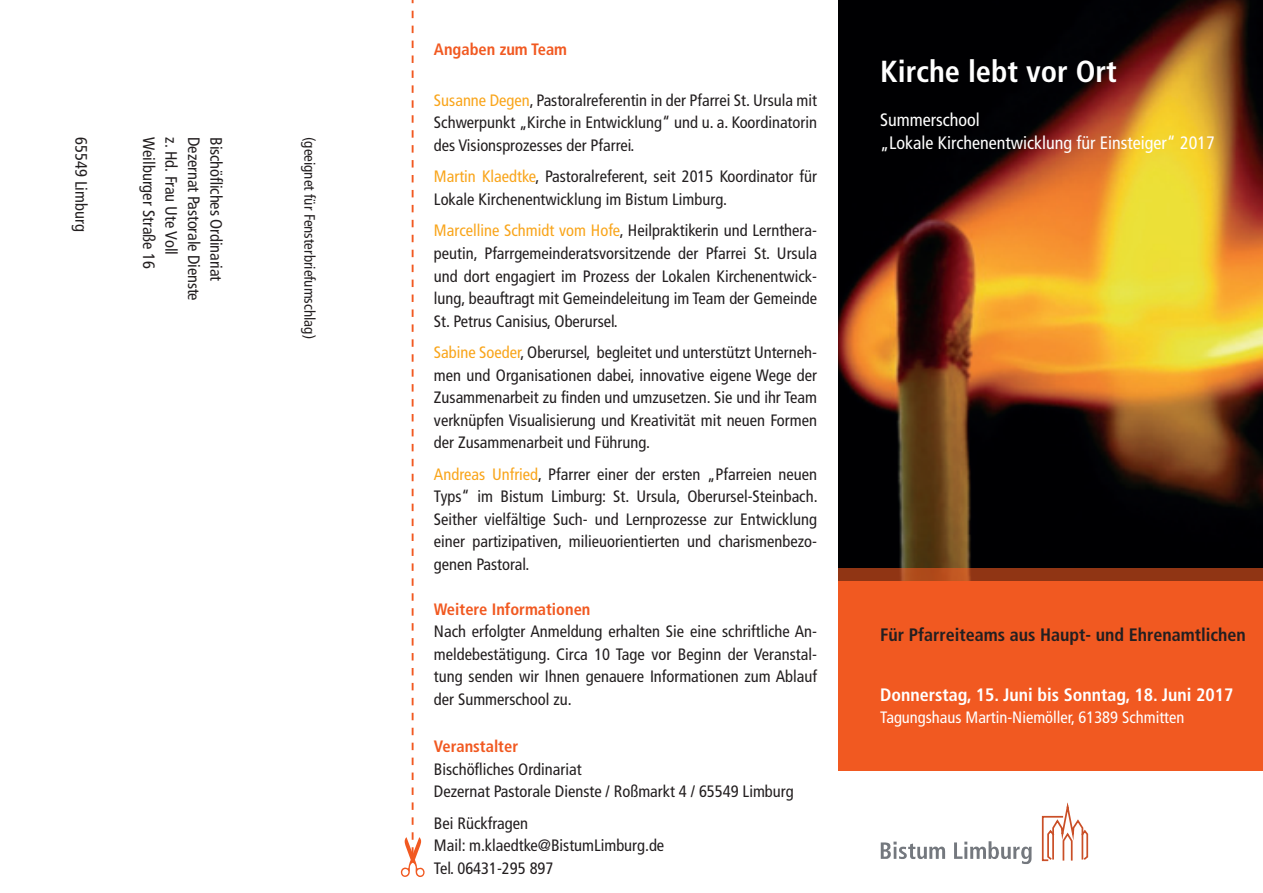
<style>
.page{position:relative;width:1263px;height:893px;background:#fff}
.page>*{position:absolute;margin:0;border:0;box-sizing:border-box;transform-origin:0 0}
.t1{font:700 condensed 30.45px "Frutiger LT Std";color:#fff}
.t2{font:condensed 18px/22.5px "Frutiger LT Pro";color:#fff}
.t3{font:700 condensed 18px "Frutiger LT Pro";color:#231f20}
.t4{font:700 condensed 18px "Frutiger LT Pro";color:#fff}
.t5{font:condensed 16.5px/22.5px "Frutiger LT Pro";color:#231f20;text-align:justify}
.t6{font:700 condensed 16.5px "Frutiger LT Pro";color:#f15921}
.t7{font:condensed 16.5px "Frutiger LT Pro";color:#fff}
.t8{font:condensed 15px "Frutiger LT Pro";color:#231f20}
.s1{color:#f9a51b}
</style>
<div class="page">
<div style="left:838px;top:568px;width:425px;height:203px;background:#f15921"></div>
<img style="left:838px;top:0;width:425px;height:568px">
<svg style="left:881px;top:841px;width:151px;height:23px"></svg>
<svg style="left:1041px;top:802px;width:47px;height:60px"></svg>
<svg style="left:838px;top:568px;width:425px;height:13px;background:#963915"></svg>
<svg style="left:401px;top:0;width:24px;height:877px"></svg>
<p class="t5" style="left:92px;top:137px;width:96px;rotate:90deg">65549 Limburg</p>
<p class="t5" style="left:160px;top:137px;width:134px;rotate:90deg">Weilburger Straße 16</p>
<p class="t5" style="left:182px;top:137px;width:119px;rotate:90deg">z. Hd. Frau Ute Voll</p>
<p class="t5" style="left:205px;top:137px;width:165px;rotate:90deg">Dezernat Pastorale Dienste</p>
<p class="t5" style="left:227px;top:137px;width:145px;rotate:90deg">Bischöfliches Ordinariat</p>
<p class="t8" style="left:318px;top:137px;width:203px;rotate:90deg">(geeignet für Fensterbriefumschlag)</p>
<p class="t6" style="left:434px;top:40px;width:135px">Angaben zum Team</p>
<p class="t5" style="left:434px;top:89px;width:384px"><span class="s1">Susanne Degen</span>, Pastoralreferentin in der Pfarrei St. Ursula mit Schwerpunkt „Kirche in Entwicklung“ und u. a. Koordinatorin des Visionsprozesses der Pfarrei.</p>
<p class="t5" style="left:434px;top:166px;width:384px"><span class="s1">Martin Klaedtke</span>, Pastoralreferent, seit 2015 Koordinator für<br>Lokale Kirchenentwicklung im Bistum Limburg.</p>
<p class="t5" style="left:434px;top:220px;width:384px"><span class="s1">Marcelline Schmidt vom Hofe</span>, Heilpraktikerin und Lernthera&shy;peutin, Pfarrgemeinderatsvorsitzende der Pfarrei St. Ursula und dort engagiert im Prozess der Lokalen Kirchenentwick&shy;lung, beauftragt mit Gemeindeleitung im Team der Gemeinde St. Petrus Canisius, Oberursel.</p>
<p class="t5" style="left:434px;top:341px;width:384px"><span class="s1">Sabine Soeder</span>, Oberursel, begleitet und unterstützt Unterneh&shy;men und Organisationen dabei, innovative eigene Wege der Zusammenarbeit zu finden und umzusetzen. Sie und ihr Team verknüpfen Visualisierung und Kreativität mit neuen Formen der Zusammenarbeit und Führung.</p>
<p class="t5" style="left:434px;top:463px;width:385px"><span class="s1">Andreas Unfried</span>, Pfarrer einer der ersten „Pfarreien neuen Typs“ im Bistum Limburg: St. Ursula, Oberursel-Steinbach.<br>Seither vielfältige Such- und Lernprozesse zur Entwicklung einer partizipativen, milieuorientierten und charismenbezo&shy;genen Pastoral.</p>
<p class="t6" style="left:434px;top:599px;width:158px">Weitere Informationen</p>
<p class="t5" style="left:434px;top:620px;width:384px">Nach erfolgter Anmeldung erhalten Sie eine schriftliche An&shy;meldebestätigung. Circa 10 Tage vor Beginn der Veranstal&shy;tung senden wir Ihnen genauere Informationen zum Ablauf der Summerschool zu.</p>
<p class="t6" style="left:434px;top:737px;width:86px">Veranstalter</p>
<p class="t5" style="left:434px;top:758px;width:361px">Bischöfliches Ordinariat<br>Dezernat Pastorale Dienste / Roßmarkt 4 / 65549 Limburg</p>
<p class="t5" style="left:434px;top:812px;width:232px;text-align:left">Bei Rückfragen<br>Mail: m.klaedtke@BistumLimburg.de<br>Tel. 06431-295 897</p>
<h1 class="t1" style="left:880px;top:54px;width:238px">Kirche lebt vor Ort</h1>
<p class="t2" style="left:880px;top:109px;width:336px">Summerschool<br>„Lokale Kirchenentwicklung für Einsteiger“ 2017</p>
<p class="t3" style="left:880px;top:624px;width:367px">Für Pfarreiteams aus Haupt- und Ehrenamtlichen</p>
<p class="t4" style="left:880px;top:684px;width:355px">Donnerstag, 15. Juni bis Sonntag, 18. Juni 2017</p>
<p class="t7" style="left:880px;top:708px;width:306px">Tagungshaus Martin-Niemöller, 61389 Schmitten</p>
</div>
